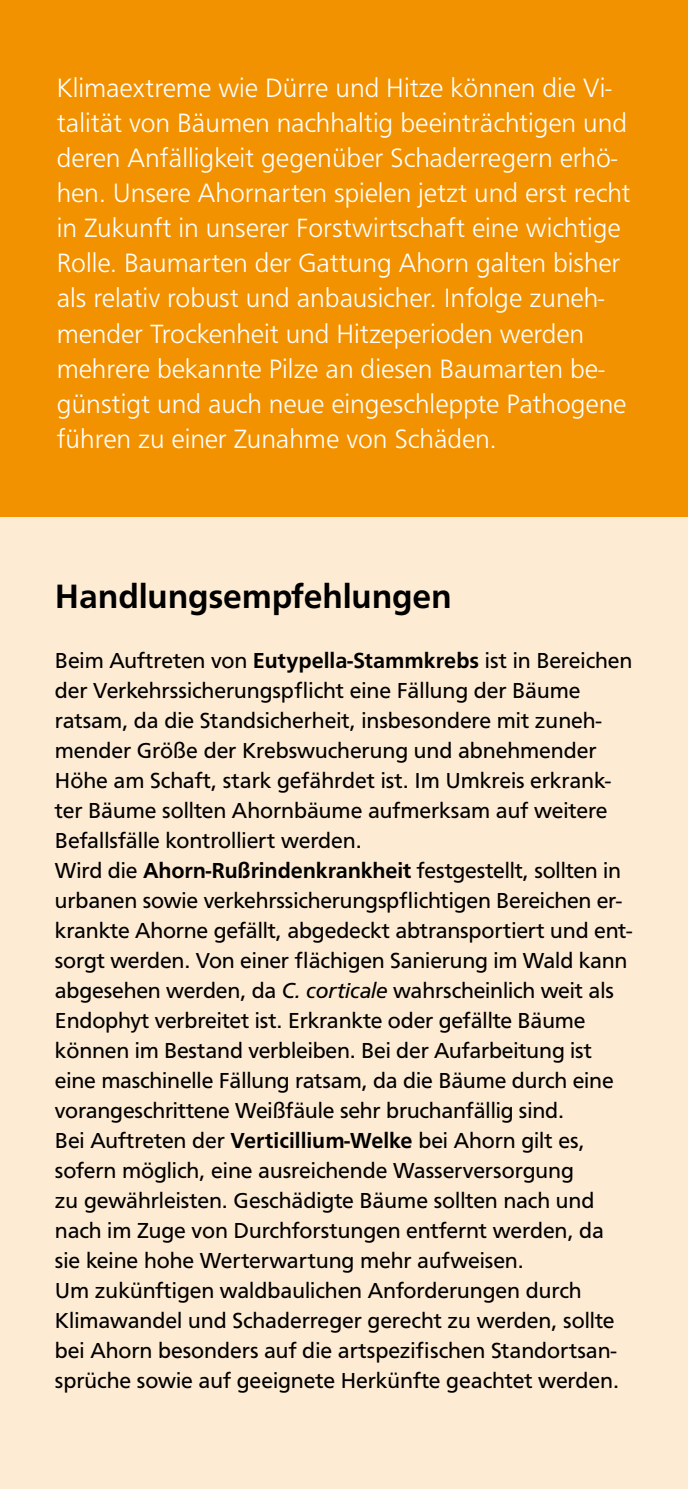
<style>
.page{position:relative;width:688px;height:1489px;background:#fff}
.page>*{position:absolute;margin:0;border:0;box-sizing:border-box;transform-origin:0 0}
._01_tf-Überschrift_H2{font:500 35px "Front Page";letter-spacing:-.005em;color:#000}
._03_tf-Fließtext-11pt{font:300 27.5px/35px "Front Page";color:#fff}
._03_tf-Fließtext-9pt{font:22.5px/30px "Front Page";letter-spacing:-.005em;color:#000}
.s1{font-weight:500}
.s2{font-style:italic}
</style>
<div class="page">
<div style="left:0;top:0;width:687px;height:517px;background:#f39200"></div>
<div style="left:0;top:517px;width:687px;height:971px;background:#feebd3"></div>
<p class="_03_tf-Fließtext-11pt" style="left:57px;top:71px;width:575px">Klimaextreme wie Dürre und Hitze können die Vi&shy;talität von Bäumen nachhaltig beeinträchtigen und deren Anfälligkeit gegenüber Schaderregern erhö&shy;hen. Unsere Ahornarten spielen jetzt und erst recht in Zukunft in unserer Forstwirtschaft eine wichtige Rolle. Baumarten der Gattung Ahorn galten bisher als relativ robust und anbausicher. Infolge zuneh&shy;mender Trockenheit und Hitzeperioden werden mehrere bekannte Pilze an diesen Baumarten be&shy;günstigt und auch neue eingeschleppte Pathogene führen zu einer Zunahme von Schäden.</p>
<h2 class="_01_tf-Überschrift_H2" style="left:55px;top:576px;width:398px">Handlungsempfehlungen</h2>
<p class="_03_tf-Fließtext-9pt" style="left:55px;top:645px;width:578px">Beim Auftreten von <span class="s1">Eutypella-Stammkrebs</span> ist in Bereichen der Verkehrssicherungspflicht eine Fällung der Bäume ratsam, da die Standsicherheit, insbesondere mit zuneh&shy;mender Größe der Krebswucherung und abnehmender Höhe am Schaft, stark gefährdet ist. Im Umkreis erkrank&shy;ter Bäume sollten Ahornbäume aufmerksam auf weitere Befallsfälle kontrolliert werden.</p>
<p class="_03_tf-Fließtext-9pt" style="left:55px;top:855px;width:578px">Wird die <span class="s1">Ahorn-Rußrindenkrankheit</span> festgestellt, sollten in urbanen sowie verkehrssicherungspflichtigen Bereichen er&shy;krankte Ahorne gefällt, abgedeckt abtransportiert und ent&shy;sorgt werden. Von einer flächigen Sanierung im Wald kann abgesehen werden, da <span class="s2">C. corticale</span> wahrscheinlich weit als Endophyt verbreitet ist. Erkrankte oder gefällte Bäume können im Bestand verbleiben. Bei der Aufarbeitung ist eine maschinelle Fällung ratsam, da die Bäume durch eine vorangeschrittene Weißfäule sehr bruchanfällig sind.</p>
<p class="_03_tf-Fließtext-9pt" style="left:55px;top:1125px;width:550px">Bei Auftreten der <span class="s1">Verticillium-Welke</span> bei Ahorn gilt es, sofern möglich, eine ausreichende Wasserversorgung<br>zu gewährleisten. Geschädigte Bäume sollten nach und nach im Zuge von Durchforstungen entfernt werden, da sie keine hohe Werterwartung mehr aufweisen.</p>
<p class="_03_tf-Fließtext-9pt" style="left:55px;top:1275px;width:565px">Um zukünftigen waldbaulichen Anforderungen durch Klimawandel und Schaderreger gerecht zu werden, sollte bei Ahorn besonders auf die artspezifischen Standortsan&shy;sprüche sowie auf geeignete Herkünfte geachtet werden.</p>
</div>
